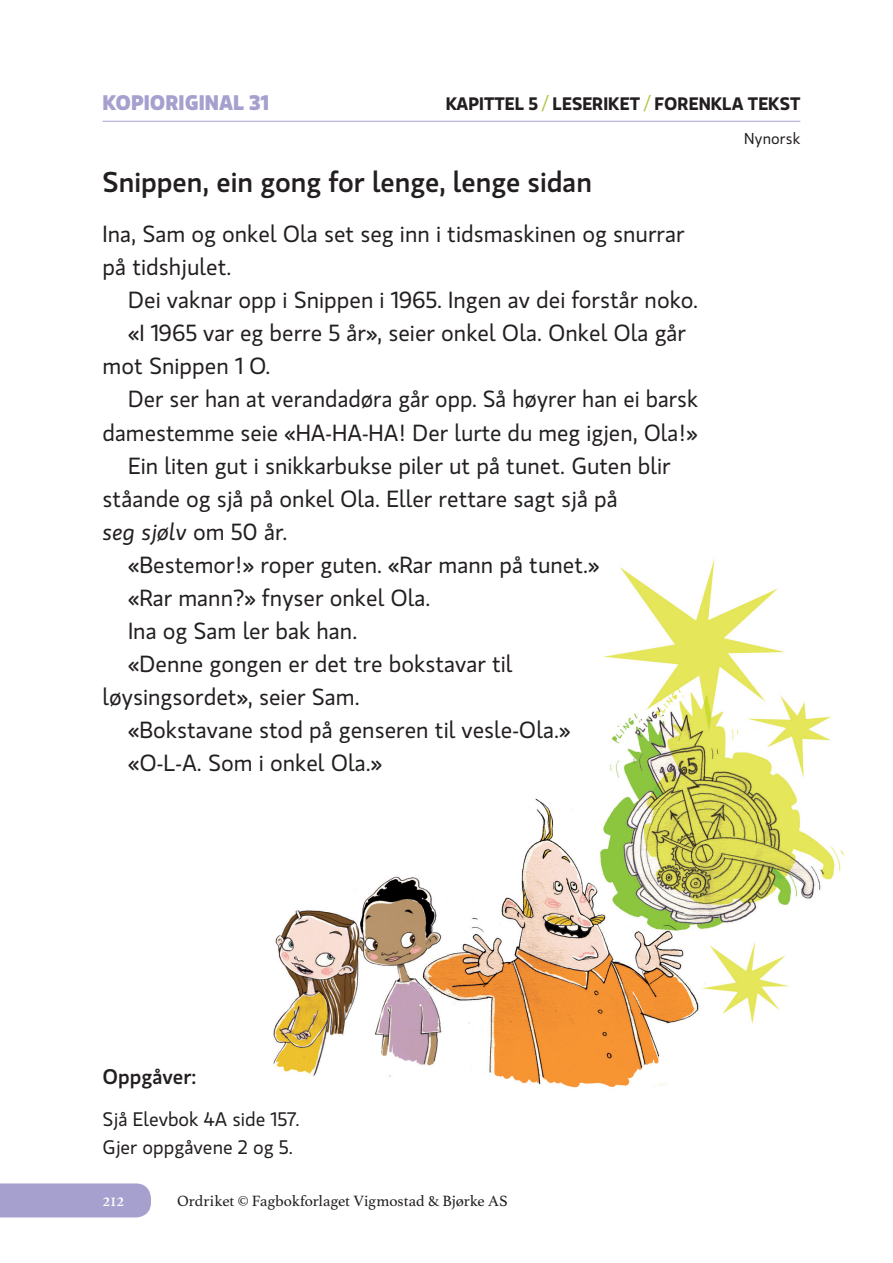
<style>
.page{position:relative;width:893px;height:1263px;background:#fff}
.page>*{position:absolute;margin:0;border:0;box-sizing:border-box;transform-origin:0 0}
.t1{font:500 28.5px "Gloriola Std";color:#231f20}
.t2{font:23.25px/33px "Gloriola Std";color:#231f20}
.t3{font:italic 23.25px "Gloriola Std";color:#231f20}
.t4{font:700 21px "Gloriola Std";color:#a5a0ce}
.t5{font:500 21px "Gloriola Std";color:#231f20}
.t6{font:19.5px/28.5px "Gloriola Std";color:#231f20}
.t7{font:600 18px "Gloriola Std";color:#231f20}
.t8{font:18px "Athelas";color:#fff}
.t9{font:15.75px "Athelas";letter-spacing:-.005em;color:#231f20}
.t10{font:15.75px "Gloriola Std";letter-spacing:.01em;color:#231f20}
.s1{font-weight:400;color:#b1c13f}
.s2{font-style:normal}
</style>
<div class="page">
<div style="left:0;top:1183px;width:151px;height:34px;background:#a5a0ce"></div>
<hr style="left:103px;top:121px;width:697px;height:1px;background:#a5a0ce">
<img style="left:273px;top:559px;width:571px;height:529px">
<p class="t4" style="left:103px;top:87px;width:168px">KOPIORIGINAL 31</p>
<p class="t7" style="left:446px;top:91px;width:356px">KAPITTEL 5 <span class="s1">/</span> LESERIKET <span class="s1">/</span> FORENKLA TEKST</p>
<p class="t10" style="left:744px;top:128px;width:58px">Nynorsk</p>
<p class="t1" style="left:103px;top:162px;width:491px">Snippen, ein gong for lenge, lenge sidan</p>
<p class="t2" style="left:103px;top:217px;width:583px">Ina, Sam og onkel Ola set seg inn i tidsmaskinen og snurrar på tidshjulet.</p>
<p class="t2" style="left:128px;top:283px;width:571px">Dei vaknar opp i Snippen i 1965. Ingen av dei forstår noko.</p>
<p class="t2" style="left:128px;top:316px;width:559px">«I 1965 var eg berre 5 år», seier onkel Ola. Onkel Ola går</p>
<p class="t2" style="left:103px;top:349px;width:169px">mot Snippen 1 O.</p>
<p class="t2" style="left:128px;top:382px;width:571px">Der ser han at verandadøra går opp. Så høyrer han ei barsk</p>
<p class="t2" style="left:103px;top:415px;width:596px">damestemme seie «HA-HA-HA! Der lurte du meg igjen, Ola!»</p>
<p class="t2" style="left:128px;top:448px;width:544px">Ein liten gut i snikkarbukse piler ut på tunet. Guten blir</p>
<p class="t2" style="left:103px;top:481px;width:516px">ståande og sjå på onkel Ola. Eller rettare sagt sjå på</p>
<p class="t3" style="left:103px;top:515px;width:186px">seg sjølv <span class="s2">om 50 år.</span></p>
<p class="t2" style="left:128px;top:547px;width:473px">«Bestemor!» roper guten. «Rar mann på tunet.»</p>
<p class="t2" style="left:128px;top:580px;width:304px">«Rar mann?» fnyser onkel Ola.</p>
<p class="t2" style="left:128px;top:613px;width:231px">Ina og Sam ler bak han.</p>
<p class="t2" style="left:128px;top:646px;width:386px">«Denne gongen er det tre bokstavar til</p>
<p class="t2" style="left:103px;top:679px;width:259px">løysingsordet», seier Sam.</p>
<p class="t2" style="left:128px;top:712px;width:443px">«Bokstavane stod på genseren til vesle-Ola.»</p>
<p class="t2" style="left:128px;top:745px;width:255px">«O-L-A. Som i onkel Ola.»</p>
<p class="t5" style="left:103px;top:1062px;width:95px">Oppgåver:</p>
<p class="t6" style="left:103px;top:1103px;width:198px">Sjå Elevbok 4A side 157.<br>Gjer oppgåvene 2 og 5.</p>
<p class="t8" style="left:103px;top:1190px;width:23px">212</p>
<p class="t9" style="left:177px;top:1191px;width:332px">Ordriket © Fagbokforlaget Vigmostad &amp; Bjørke AS</p>
</div>
